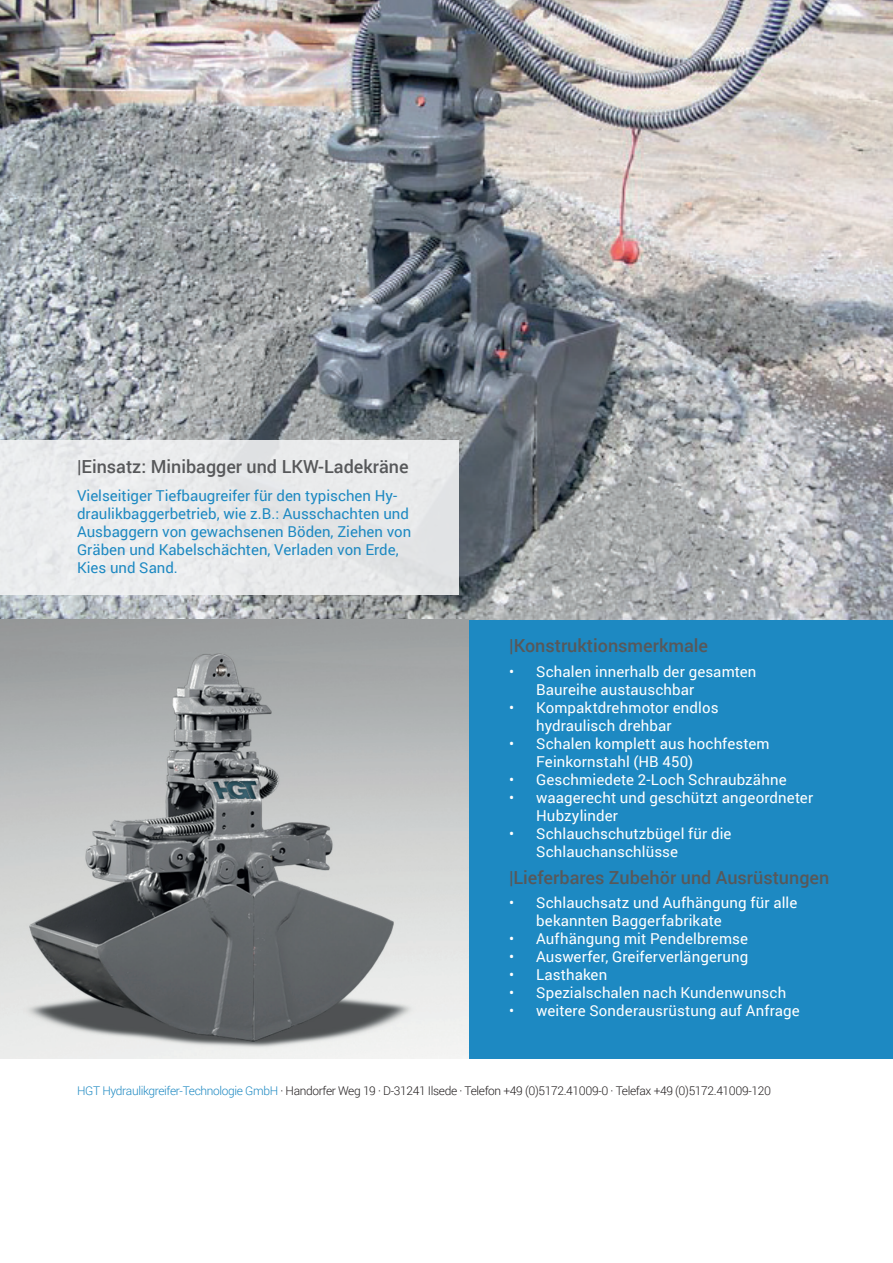
<style>
.page{position:relative;width:893px;height:1263px;background:#fff}
.page>*{position:absolute;margin:0;border:0;box-sizing:border-box;transform-origin:0 0}
.t1{font:500 18px "Roboto";color:#57585a}
.t2{font:15px/18px "Roboto";letter-spacing:.01em;color:#fff}
.t3{font:15px/18px "Roboto";color:#1d89c2}
.t4{font:300 12px "Roboto";letter-spacing:-.03em;color:#231f20}
.s1{color:#1d89c2}
</style>
<div class="page">
<div style="left:468px;top:619px;width:425px;height:439px;background:#1d89c2"></div>
<img style="left:1px;top:0;width:892px;height:619px">
<img style="left:0;top:619px;width:468px;height:439px">
<div style="left:1px;top:440px;width:458px;height:154px;background:#e9ebec"></div>
<p class="t1" style="left:77px;top:454px;width:333px">|Einsatz: Minibagger und LKW-Ladekräne</p>
<p class="t3" style="left:77px;top:486px;width:336px">Vielseitiger Tiefbaugreifer für den typischen Hy&shy;draulikbaggerbetrieb, wie z.B.: Ausschachten und Ausbaggern von gewachsenen Böden, Ziehen von Gräben und Kabelschächten, Verladen von Erde, Kies und Sand.</p>
<p class="t1" style="left:509px;top:633px;width:200px">|Konstruktionsmerkmale</p>
<p class="t2" style="left:536px;top:662px;width:222px;text-indent:-27px">• Schalen innerhalb der gesamten<br>Baureihe austauschbar</p>
<p class="t2" style="left:536px;top:698px;width:184px;text-indent:-27px">• Kompaktdrehmotor endlos hydraulisch drehbar</p>
<p class="t2" style="left:536px;top:734px;width:235px;text-indent:-27px">• Schalen komplett aus hochfestem<br>Feinkornstahl (HB 450)</p>
<p class="t2" style="left:509px;top:770px;width:279px">• Geschmiedete 2-Loch Schraubzähne</p>
<p class="t2" style="left:536px;top:788px;width:279px;text-indent:-27px">• waagerecht und geschützt angeordneter<br>Hubzylinder</p>
<p class="t2" style="left:536px;top:824px;width:197px;text-indent:-27px">• Schlauchschutzbügel für die<br>Schlauchanschlüsse</p>
<p class="t1" style="left:509px;top:864px;width:322px">|Lieferbares Zubehör und Ausrüstungen</p>
<p class="t2" style="left:536px;top:893px;width:263px;text-indent:-27px">• Schlauchsatz und Aufhängung für alle bekannten Baggerfabrikate</p>
<p class="t2" style="left:509px;top:929px;width:240px">• Aufhängung mit Pendelbremse</p>
<p class="t2" style="left:509px;top:947px;width:241px">• Auswerfer, Greiferverlängerung</p>
<p class="t2" style="left:509px;top:965px;width:100px">• Lasthaken</p>
<p class="t2" style="left:509px;top:983px;width:278px">• Spezialschalen nach Kundenwunsch</p>
<p class="t2" style="left:509px;top:1001px;width:292px">• weitere Sonderausrüstung auf Anfrage</p>
<p class="t4" style="left:77px;top:1082px;width:695px"><span class="s1">HGT Hydraulikgreifer-Technologie GmbH</span> · Handorfer Weg 19 · D-31241 Ilsede · Telefon +49 (0)5172.41009-0 · Telefax +49 (0)5172.41009-120</p>
</div>
